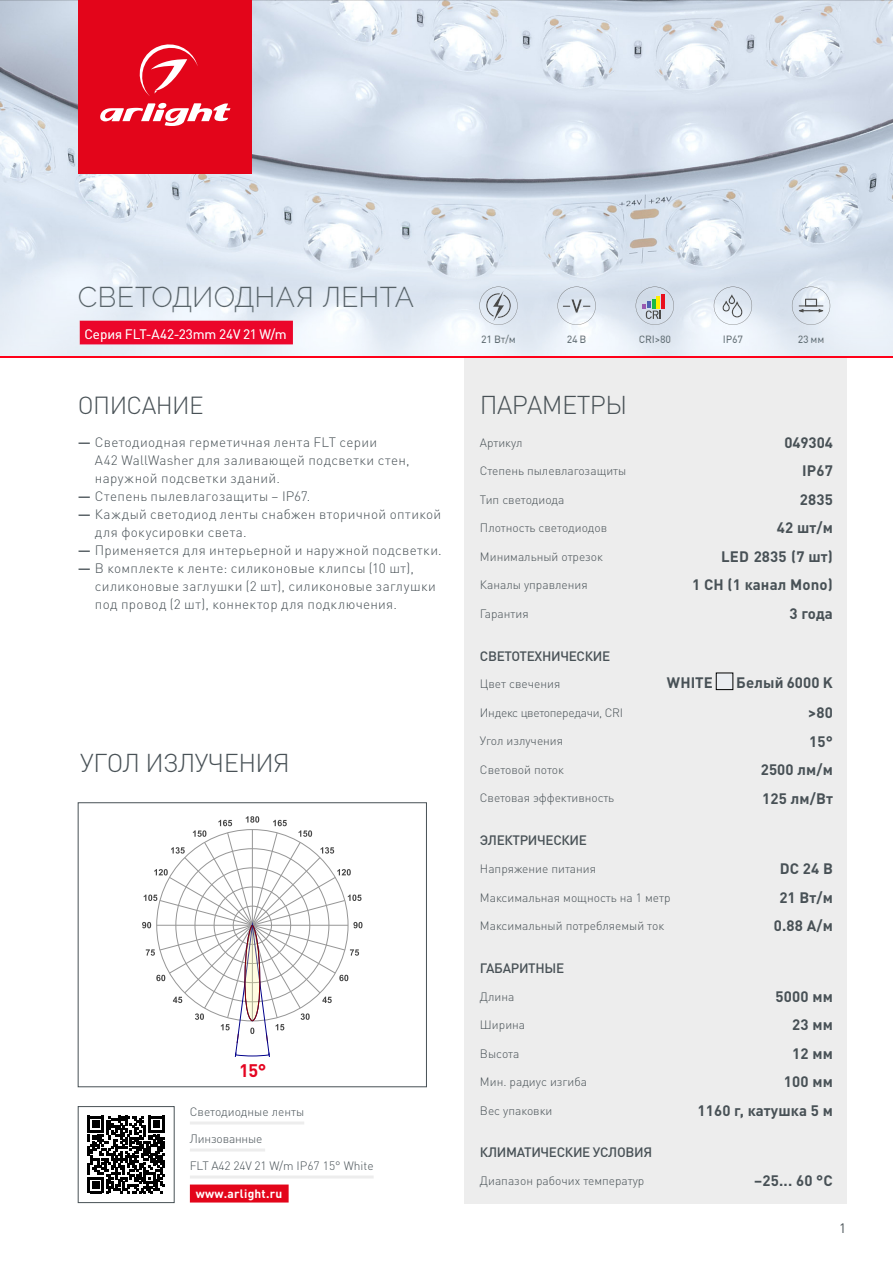
<style>
.page{position:relative;width:893px;height:1263px;background:#fff}
.page>*{position:absolute;margin:0;border:0;box-sizing:border-box;transform-origin:0 0}
.t1{font:300 28.5px "Raleway";letter-spacing:.005em;color:#485156}
.t2{font:300 25.5px "DIN Pro";letter-spacing:-.025em;color:#485156}
.t3{font:300 24.45px "DIN Pro";letter-spacing:-.025em;color:#485156}
.t4{font:700 18px "DIN Pro";color:#e40521}
.t5{font:700 15px "DIN Pro";letter-spacing:.01em;color:#485156}
.t6{font:300 13.5px/18px "DIN Pro";letter-spacing:.025em;color:#485156}
.t7{font:500 13.5px "DIN Pro";letter-spacing:-.025em;color:#485156}
.t8{font:13.5px "DIN Pro";color:#fff}
.t9{font:13.5px "DIN Pro";color:#485156}
.t10{font:300 12px "DIN Pro";color:#485156}
.t11{font:300 12px "DIN Pro";letter-spacing:-.025em;color:#485156}
.t12{font:700 12px "DIN Pro";letter-spacing:.02em;color:#fff}
.t13{font:500 10.5px "DIN Pro";letter-spacing:-.025em;color:#485156}
.s1{font-weight:500}
</style>
<div class="page">
<img style="left:0;top:0;width:893px;height:195px">
<svg style="left:88px;top:1116px;width:77px;height:77px"></svg>
<div style="left:78px;top:1106px;width:96px;height:97px;border:1px solid #485156"></div>
<svg style="left:142px;top:816px;width:220px;height:241px"></svg>
<div style="left:78px;top:802px;width:349px;height:285px;border:1px solid #485156"></div>
<hr style="left:190px;top:1121px;width:114px;height:3px;background:#ededed">
<hr style="left:190px;top:1148px;width:75px;height:3px;background:#ededed">
<hr style="left:190px;top:1175px;width:184px;height:3px;background:#ededed">
<div style="left:190px;top:1184px;width:99px;height:18px;background:#e3051a"></div>
<div style="left:464px;top:357px;width:383px;height:846px;background:#ededed"></div>
<div style="left:716px;top:673px;width:17px;height:17px;background:#eaedf1"></div>
<div style="left:716px;top:673px;width:17px;height:17px;border:1px solid #000"></div>
<div style="left:78px;top:0;width:174px;height:174px;background:#e3051a"></div>
<svg style="left:100px;top:103px;width:130px;height:23px"></svg>
<svg style="left:139px;top:44px;width:59px;height:52px"></svg>
<svg style="left:0;top:195px;width:893px;height:162px;background:#e0dee9"></svg>
<hr style="left:0;top:357px;width:893px;height:1px;background:#ff0019">
<h1 class="t1" style="left:78px;top:280px;width:338px">СВЕТОДИОДНАЯ ЛЕНТА</h1>
<p class="t8" style="left:84px;top:324px;width:204px">Серия FLT-A42-23mm 24V 21 W/m</p>
<h3 class="t3" style="left:78px;top:388px;width:127px">ОПИСАНИЕ</h3>
<p class="t6" style="left:95px;top:432px;width:316px;text-indent:-17px"><span class="s1">—</span> Светодиодная герметичная лента FLT серии<br>A42 WallWasher для заливающей подсветки стен, наружной подсветки зданий.</p>
<p class="t6" style="left:78px;top:486px;width:234px"><span class="s1">—</span> Степень пылевлагозащиты – IP67.</p>
<p class="t6" style="left:95px;top:504px;width:348px;text-indent:-17px"><span class="s1">—</span> Каждый светодиод ленты снабжен вторичной оптикой для фокусировки света.</p>
<p class="t6" style="left:78px;top:540px;width:365px"><span class="s1">—</span> Применяется для интерьерной и наружной подсветки.</p>
<p class="t6" style="left:95px;top:558px;width:342px;text-indent:-17px"><span class="s1">—</span> В комплекте к ленте: силиконовые клипсы (10 шт), силиконовые заглушки (2 шт), силиконовые заглушки под провод (2 шт), коннектор для подключения.</p>
<h2 class="t2" style="left:80px;top:745px;width:211px">УГОЛ ИЗЛУЧЕНИЯ</h2>
<h3 class="t4" style="left:239px;top:1058px;width:29px">15°</h3>
<p class="t10" style="left:190px;top:1103px;width:116px">Светодиодные ленты</p>
<p class="t10" style="left:190px;top:1130px;width:74px">Линзованные</p>
<p class="t10" style="left:190px;top:1157px;width:185px">FLT A42 24V 21 W/m IP67 15° White</p>
<p class="t12" style="left:196px;top:1185px;width:88px">www.arlight.ru</p>
<p class="t13" style="left:481px;top:332px;width:36px">21 Вт/м</p>
<p class="t13" style="left:567px;top:332px;width:21px">24 В</p>
<p class="t13" style="left:639px;top:332px;width:34px">CRI&gt;80</p>
<p class="t13" style="left:723px;top:332px;width:22px">IP67</p>
<p class="t13" style="left:798px;top:332px;width:28px">23 мм</p>
<h2 class="t2" style="left:480px;top:388px;width:149px">ПАРАМЕТРЫ</h2>
<p class="t10" style="left:480px;top:434px;width:44px">Артикул</p>
<p class="t5" style="left:784px;top:432px;width:50px">049304</p>
<p class="t10" style="left:480px;top:463px;width:148px">Степень пылевлагозащиты</p>
<p class="t5" style="left:802px;top:461px;width:32px">IP67</p>
<p class="t10" style="left:480px;top:491px;width:86px">Тип светодиода</p>
<p class="t5" style="left:800px;top:489px;width:35px">2835</p>
<p class="t10" style="left:480px;top:520px;width:129px">Плотность светодиодов</p>
<p class="t5" style="left:777px;top:518px;width:58px">42 шт/м</p>
<p class="t10" style="left:480px;top:548px;width:124px">Минимальный отрезок</p>
<p class="t5" style="left:721px;top:546px;width:113px">LED 2835 (7 шт)</p>
<p class="t10" style="left:480px;top:577px;width:109px">Каналы управления</p>
<p class="t5" style="left:692px;top:575px;width:142px">1 CH (1 канал Mono)</p>
<p class="t10" style="left:480px;top:605px;width:50px">Гарантия</p>
<p class="t5" style="left:789px;top:603px;width:45px">3 года</p>
<p class="t7" style="left:480px;top:646px;width:132px">СВЕТОТЕХНИЧЕСКИЕ</p>
<p class="t10" style="left:480px;top:676px;width:82px">Цвет свечения</p>
<p class="t5" style="left:667px;top:672px;width:47px">WHITE</p>
<p class="t5" style="left:736px;top:672px;width:98px">Белый 6000 K</p>
<p class="t11" style="left:480px;top:704px;width:145px">Индекс цветопередачи, CRI</p>
<p class="t5" style="left:808px;top:702px;width:26px">&gt;80</p>
<p class="t10" style="left:480px;top:733px;width:85px">Угол излучения</p>
<p class="t5" style="left:809px;top:731px;width:25px">15°</p>
<p class="t10" style="left:480px;top:761px;width:86px">Световой поток</p>
<p class="t5" style="left:761px;top:759px;width:74px">2500 лм/м</p>
<p class="t10" style="left:480px;top:790px;width:136px">Световая эффективность</p>
<p class="t5" style="left:762px;top:788px;width:72px">125 лм/Вт</p>
<p class="t7" style="left:480px;top:831px;width:109px">ЭЛЕКТРИЧЕСКИЕ</p>
<p class="t10" style="left:480px;top:860px;width:118px">Напряжение питания</p>
<p class="t5" style="left:780px;top:858px;width:55px">DC 24 В</p>
<p class="t10" style="left:480px;top:889px;width:192px">Максимальная мощность на 1 метр</p>
<p class="t5" style="left:779px;top:887px;width:55px">21 Вт/м</p>
<p class="t10" style="left:480px;top:917px;width:186px">Максимальный потребляемый ток</p>
<p class="t5" style="left:774px;top:915px;width:61px">0.88 А/м</p>
<p class="t7" style="left:480px;top:959px;width:86px">ГАБАРИТНЫЕ</p>
<p class="t10" style="left:480px;top:988px;width:36px">Длина</p>
<p class="t5" style="left:776px;top:986px;width:59px">5000 мм</p>
<p class="t10" style="left:480px;top:1017px;width:47px">Ширина</p>
<p class="t5" style="left:792px;top:1015px;width:42px">23 мм</p>
<p class="t10" style="left:480px;top:1045px;width:41px">Высота</p>
<p class="t5" style="left:792px;top:1043px;width:42px">12 мм</p>
<p class="t10" style="left:480px;top:1074px;width:109px">Мин. радиус изгиба</p>
<p class="t5" style="left:784px;top:1072px;width:50px">100 мм</p>
<p class="t10" style="left:480px;top:1102px;width:74px">Вес упаковки</p>
<p class="t5" style="left:697px;top:1100px;width:137px">1160 г, катушка 5 м</p>
<p class="t7" style="left:480px;top:1143px;width:174px">КЛИМАТИЧЕСКИЕ УСЛОВИЯ</p>
<p class="t10" style="left:480px;top:1173px;width:166px">Диапазон рабочих температур</p>
<p class="t5" style="left:754px;top:1171px;width:80px">–25... 60 °C</p>
<p class="t9" style="left:839px;top:1219px;width:9px">1</p>
</div>
